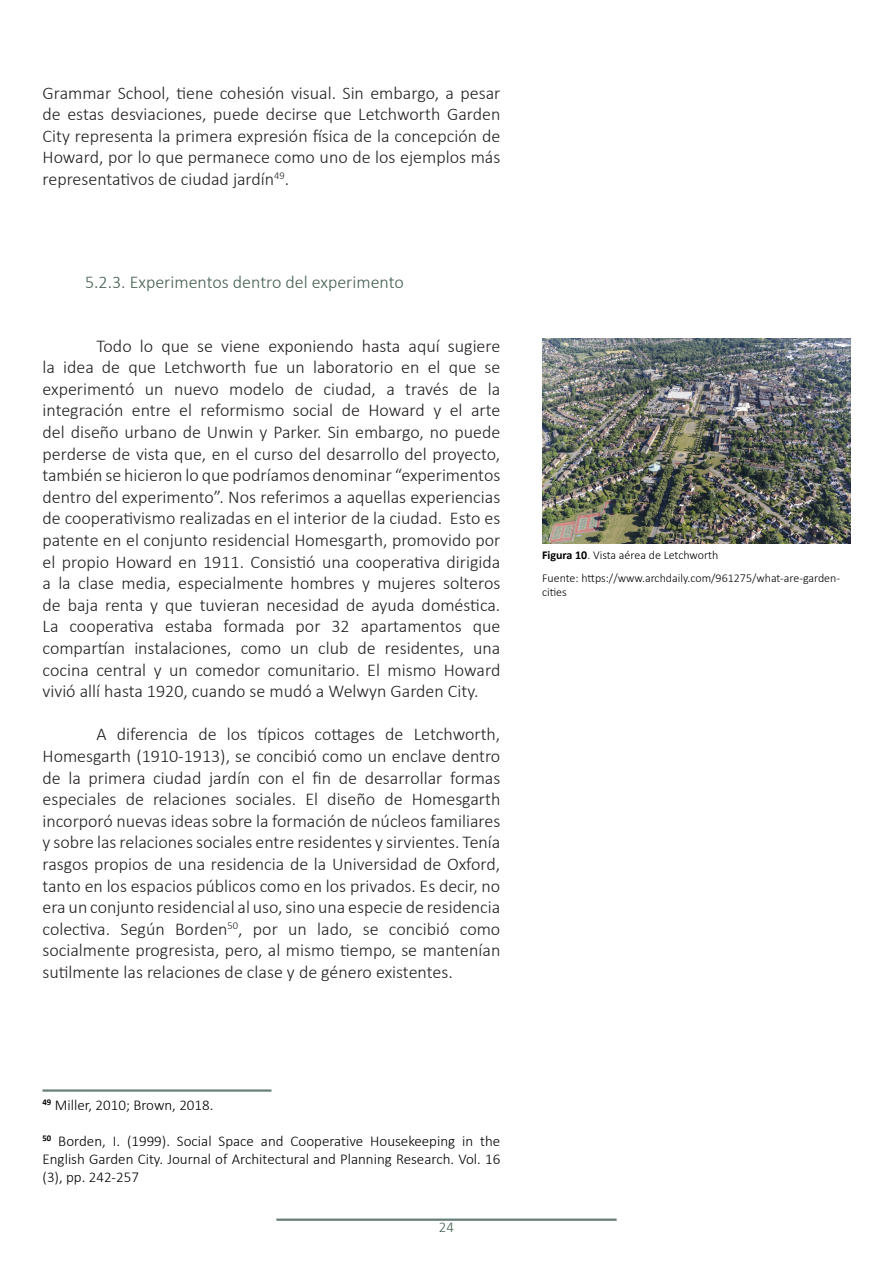
<style>
.page{position:relative;width:893px;height:1263px;background:#fff}
.page>*{position:absolute;margin:0;border:0;box-sizing:border-box;transform-origin:0 0}
.t1{font:300 18px/21.6px "Calibri";color:#231f20;text-align:justify}
.t2{font:300 18px "Calibri";color:#455f51}
.t3{font:300 15px/18px "Calibri";color:#000;text-align:justify}
.t4{font:300 15px "Calibri";color:#455f51}
.t5{font:300 12px/14.4px "Calibri";color:#000}
.s1{font-weight:700}
</style>
<div class="page">
<hr style="left:276px;top:1219px;width:341px;height:1px;background:#3e5b4f">
<hr style="left:276px;top:1220px;width:341px;height:1px;background:#3e5b4f">
<hr style="left:43px;top:1090px;width:228px;height:1px;background:#3e5b4f">
<hr style="left:43px;top:1091px;width:228px;height:1px;background:#3e5b4f">
<img style="left:542px;top:338px;width:308px;height:206px">
<p class="t1" style="left:43px;top:82px;width:459px">Grammar School, tiene cohesión visual. Sin embargo, a pesar de estas desviaciones, puede decirse que Letchworth Garden City representa la primera expresión física de la concepción de Howard, por lo que permanece como uno de los ejemplos más representativos de ciudad jardín<sup>49</sup>.</p>
<p class="t2" style="left:85px;top:271px;width:320px">5.2.3. Experimentos dentro del experimento</p>
<p class="t1" style="left:43px;top:335px;width:459px;text-indent:54px">Todo lo que se viene exponiendo hasta aquí sugiere la idea de que Letchworth fue un laboratorio en el que se experimentó un nuevo modelo de ciudad, a través de la integración entre el reformismo social de Howard y el arte del diseño urbano de Unwin y Parker. Sin embargo, no puede perderse de vista que, en el curso del desarrollo del proyecto, también se hicieron lo que podríamos denominar “experimentos dentro del experimento”. Nos referimos a aquellas experiencias de cooperativismo realizadas en el interior de la ciudad. Esto es patente en el conjunto residencial Homesgarth, promovido por el propio Howard en 1911. Consistió una cooperativa dirigida a la clase media, especialmente hombres y mujeres solteros de baja renta y que tuvieran necesidad de ayuda doméstica.<br>La cooperativa estaba formada por 32 apartamentos que compartían instalaciones, como un club de residentes, una cocina central y un comedor comunitario. El mismo Howard vivió allí hasta 1920, cuando se mudó a Welwyn Garden City.</p>
<p class="t1" style="left:43px;top:723px;width:459px;text-indent:54px">A diferencia de los típicos cottages de Letchworth, Homesgarth (1910-1913), se concibió como un enclave dentro de la primera ciudad jardín con el fin de desarrollar formas especiales de relaciones sociales. El diseño de Homesgarth incorporó nuevas ideas sobre la formación de núcleos familiares y sobre las relaciones sociales entre residentes y sirvientes. Tenía rasgos propios de una residencia de la Universidad de Oxford, tanto en los espacios públicos como en los privados. Es decir, no era un conjunto residencial al uso, sino una especie de residencia colectiva. Según Borden<sup>50</sup>, por un lado, se concibió como socialmente progresista, pero, al mismo tiempo, se mantenían sutilmente las relaciones de clase y de género existentes.</p>
<p class="t5" style="left:542px;top:548px;width:178px"><span class="s1">Figura 10</span>. Vista aérea de Letchworth</p>
<p class="t5" style="left:542px;top:570px;width:300px">Fuente: https://www.archdaily.com/961275/what-are-garden&shy;cities</p>
<p class="t3" style="left:43px;top:1096px;width:172px"><sup>49</sup> Miller, 2010; Brown, 2018.</p>
<p class="t3" style="left:43px;top:1132px;width:459px"><sup>50</sup> Borden, I. (1999). Social Space and Cooperative Housekeeping in the English Garden City. Journal of Architectural and Planning Research. Vol. 16 (3), pp. 242-257</p>
<p class="t4" style="left:439px;top:1217px;width:17px">24</p>
</div>
